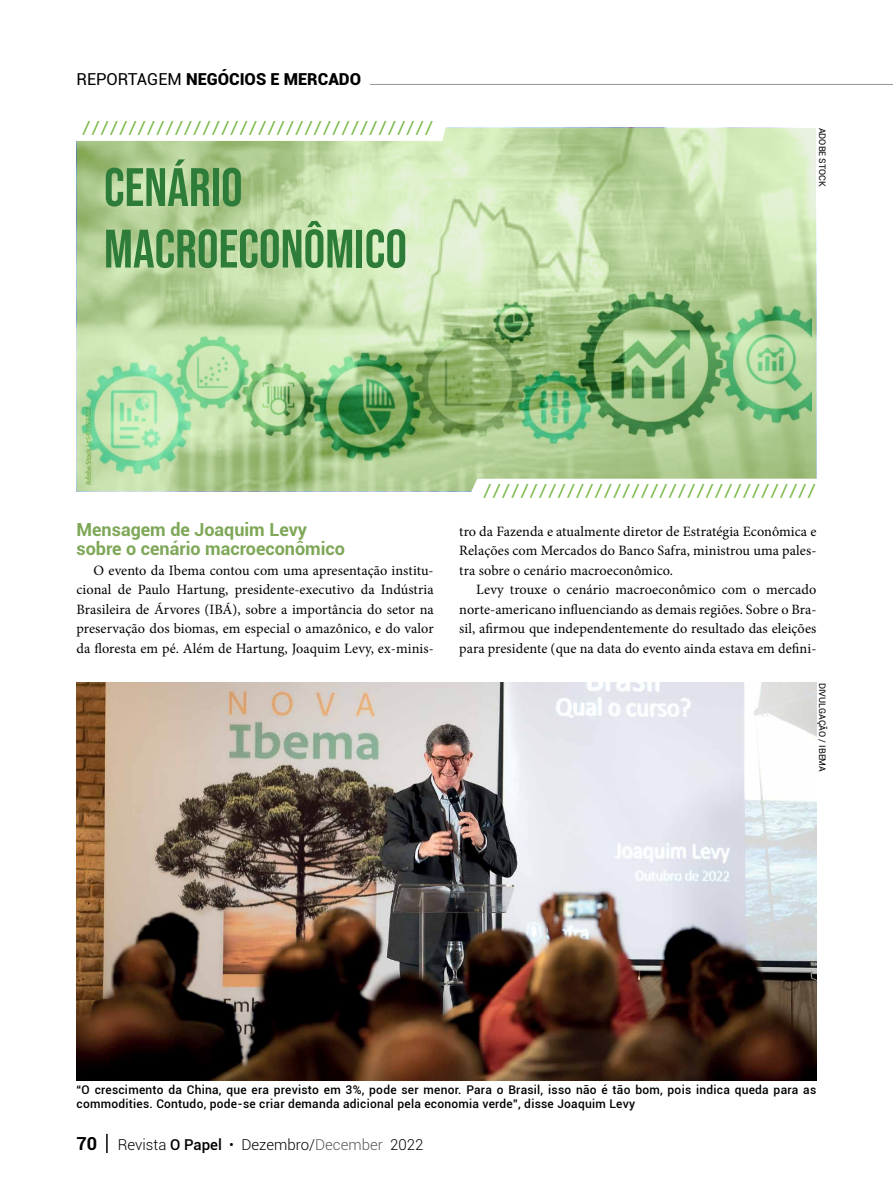
<style>
.page{position:relative;width:893px;height:1191px;background:#fff}
.page>*{position:absolute;margin:0;border:0;box-sizing:border-box;transform-origin:0 0}
.t1{font:54px/61.5px "Bebas Neue";color:#2d7c3a}
.t2{font:19.5px "Minion Pro";color:#77b743;scale:1.43 1}
.t3{font:700 18px/19.5px "Roboto";color:#7ea757}
.t4{font:900 16.5px "Roboto";color:#000}
.t5{font:300 15px "Roboto";color:#000}
.t6{font:14.25px/19.5px "Minion Pro";letter-spacing:.005em;color:#000;text-align:justify}
.t7{font:500 12px/14.4px "Roboto";letter-spacing:.02em;color:#000}
.t8{font:9px "Roboto";color:#000}
.s1{font-weight:400}
.s2{font-weight:700;font-size:18px}
.s3{font-weight:500}
.s4{color:#58595b}
</style>
<div class="page">
<hr style="left:370px;top:84px;width:523px;height:1px;background:#939598">
<hr style="left:106px;top:1133px;width:2px;height:20px;background:#000">
<img style="left:77px;top:682px;width:739px;height:398px">
<svg style="left:77px;top:128px;width:739px;height:362px;background:#c5ddaa"></svg>
<img style="left:81px;top:275px;width:730px;height:215px">
<svg style="left:466px;top:479px;width:350px;height:13px"></svg>
<svg style="left:77px;top:127px;width:377px;height:14px"></svg>
<p class="t4" style="left:77px;top:67px;width:286px"><span class="s1">REPORTAGEM</span> NEGÓCIOS E MERCADO</p>
<h2 class="t2" style="left:82px;top:114px;width:248px">//////////////////////////////////////</h2>
<h1 class="t1" style="left:104px;top:156px;width:305px">CENÁRIO<br>MACROECONÔMICO</h1>
<p class="t8" style="left:829px;top:128px;width:61px;rotate:90deg">ADOBE STOCK</p>
<p class="t3" style="left:77px;top:519px;width:270px">Mensagem de Joaquim Levy sobre o cenário macroeconômico</p>
<p class="t6" style="left:77px;top:560px;width:359px;text-indent:17px">O evento da Ibema contou com uma apresentação institu&shy;cional de Paulo Hartung, presidente-executivo da Indústria Brasileira de Árvores (IBÁ), sobre a importância do setor na preservação dos biomas, em especial o amazônico, e do valor da floresta em pé. Além de Hartung, Joaquim Levy, ex-minis-</p>
<h2 class="t2" style="left:483px;top:477px;width:235px">////////////////////////////////////</h2>
<p class="t6" style="left:459px;top:521px;width:359px">tro da Fazenda e atualmente diretor de Estratégia Econômica e Relações com Mercados do Banco Safra, ministrou uma pales&shy;tra sobre o cenário macroeconômico.</p>
<p class="t6" style="left:459px;top:580px;width:359px;text-indent:17px">Levy trouxe o cenário macroeconômico com o mercado norte-americano influenciando as demais regiões. Sobre o Bra&shy;sil, afirmou que independentemente do resultado das eleições para presidente (que na data do evento ainda estava em defini-</p>
<p class="t8" style="left:829px;top:682px;width:91px;rotate:90deg">DIVULGAÇÃO / IBEMA</p>
<p class="t7" style="left:77px;top:1081px;width:741px">“O crescimento da China, que era previsto em 3%, pode ser menor. Para o Brasil, isso não é tão bom, pois indica queda para as commodities. Contudo, pode-se criar demanda adicional pela economia verde”, disse Joaquim Levy</p>
<p class="t5" style="left:77px;top:1133px;width:348px"><span class="s2">70</span> Revista <span class="s3">O Papel</span> • Dezembro/<span class="s4">December</span> 2022</p>
</div>
